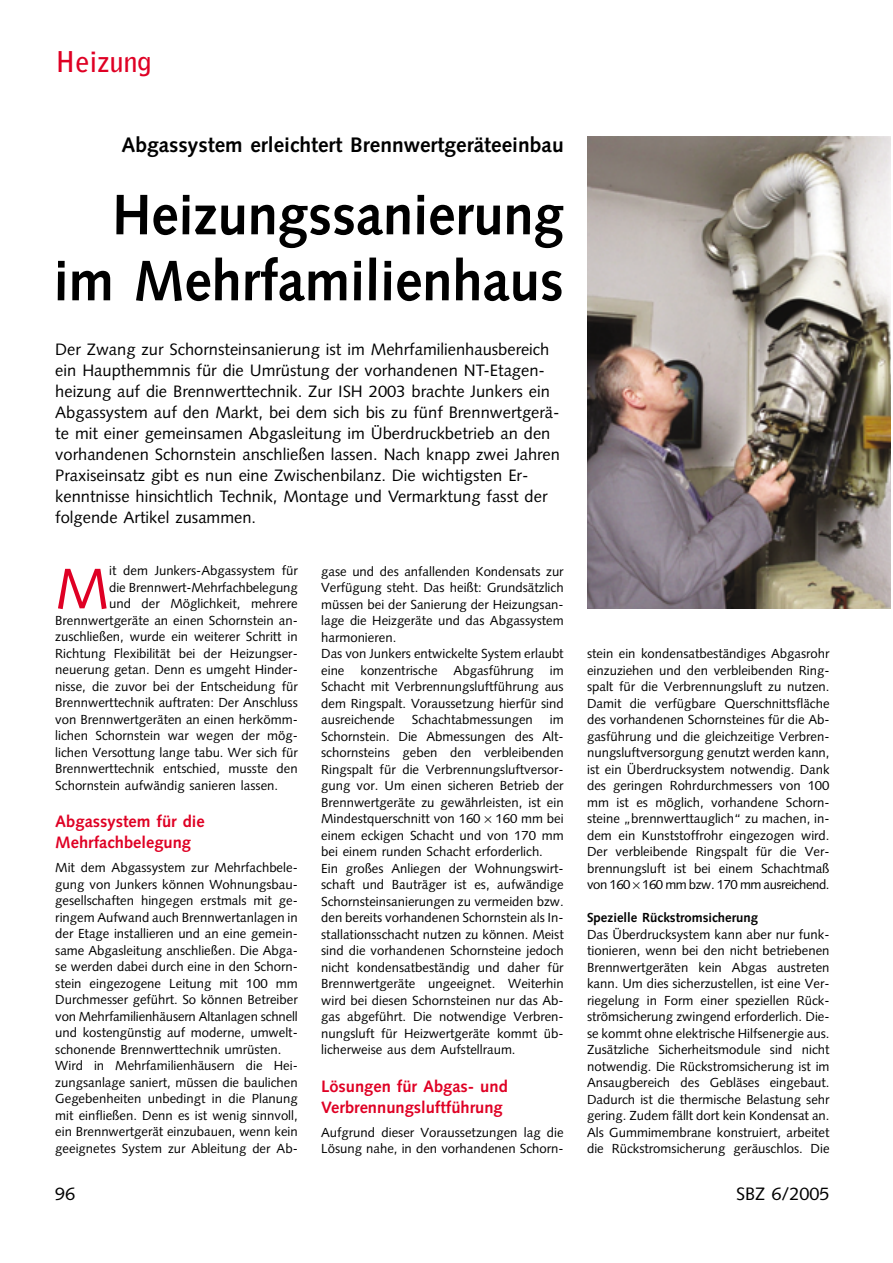
<style>
.page{position:relative;width:893px;height:1263px;background:#fff}
.page>*{position:absolute;margin:0;border:0;box-sizing:border-box;transform-origin:0 0}
.t1{font:57.15px "Syntax";color:#df0024}
.t2{font:700 57px/66px "Syntax";color:#000;text-align:right;scale:.95 1}
.t3{font:700 28.5px "Bell Gothic";letter-spacing:-.01em;color:#df0024}
.t4{font:700 21px "Syntax";color:#000}
.t5{font:18px "Syntax";color:#000}
.t6{font:16.5px/21px "Syntax";color:#000}
.t7{font:700 16.5px/21px "Syntax";color:#df0024}
.t8{font:13.2px/16.5px "Syntax";color:#000}
.t9{font:700 13.2px "Syntax";color:#000}
</style>
<div class="page">
<img style="left:587px;top:137px;width:303px;height:472px">
<h3 class="t3" style="left:55px;top:51px;width:98px">Heizung</h3>
<h3 class="t4" style="left:121px;top:136px;width:444px">Abgassystem erleichtert Brennwertgeräteeinbau</h3>
<h2 class="t2" style="left:54px;top:187px;width:538px">Heizungssanierung im Mehrfamilienhaus</h2>
<p class="t6" style="left:55px;top:341px;width:506px">Der Zwang zur Schornsteinsanierung ist im Mehrfamilienhausbereich ein Haupthemmnis für die Umrüstung der vorhandenen NT-Etagen&shy;heizung auf die Brennwerttechnik. Zur ISH 2003 brachte Junkers ein Abgassystem auf den Markt, bei dem sich bis zu fünf Brennwertgerä&shy;te mit einer gemeinsamen Abgasleitung im Überdruckbetrieb an den vorhandenen Schornstein anschließen lassen. Nach knapp zwei Jahren Praxiseinsatz gibt es nun eine Zwischenbilanz. Die wichtigsten Er&shy;kenntnisse hinsichtlich Technik, Montage und Vermarktung fasst der folgende Artikel zusammen.</p>
<h1 class="t1" style="left:55px;top:565px;width:55px">M</h1>
<p class="t8" style="left:109px;top:564px;width:190px">it dem Junkers-Abgassystem für</p>
<p class="t8" style="left:109px;top:580px;width:190px">die Brennwert-Mehrfachbelegung</p>
<p class="t8" style="left:109px;top:597px;width:190px">und der Möglichkeit, mehrere</p>
<p class="t8" style="left:55px;top:613px;width:244px">Brennwertgeräte an einen Schornstein an-</p>
<p class="t8" style="left:55px;top:630px;width:244px">zuschließen, wurde ein weiterer Schritt in</p>
<p class="t8" style="left:55px;top:646px;width:244px">Richtung Flexibilität bei der Heizungser-</p>
<p class="t8" style="left:55px;top:663px;width:244px">neuerung getan. Denn es umgeht Hinder-</p>
<p class="t8" style="left:55px;top:679px;width:244px">nisse, die zuvor bei der Entscheidung für</p>
<p class="t8" style="left:55px;top:696px;width:244px">Brennwerttechnik auftraten: Der Anschluss</p>
<p class="t8" style="left:55px;top:712px;width:244px">von Brennwertgeräten an einen herkömm-</p>
<p class="t8" style="left:55px;top:729px;width:244px">lichen Schornstein war wegen der mög-</p>
<p class="t8" style="left:55px;top:745px;width:244px">lichen Versottung lange tabu. Wer sich für</p>
<p class="t8" style="left:55px;top:762px;width:244px">Brennwerttechnik entschied, musste den</p>
<p class="t8" style="left:55px;top:778px;width:224px">Schornstein aufwändig sanieren lassen.</p>
<p class="t7" style="left:55px;top:813px;width:151px">Abgassystem für die<br>Mehrfachbelegung</p>
<p class="t8" style="left:55px;top:861px;width:244px">Mit dem Abgassystem zur Mehrfachbele&shy;gung von Junkers können Wohnungsbau&shy;gesellschaften hingegen erstmals mit ge&shy;ringem Aufwand auch Brennwertanlagen in der Etage installieren und an eine gemein&shy;same Abgasleitung anschließen. Die Abga&shy;se werden dabei durch eine in den Schorn&shy;stein eingezogene Leitung mit 100 mm Durchmesser geführt. So können Betreiber von Mehrfamilienhäusern Altanlagen schnell und kostengünstig auf moderne, umwelt&shy;schonende Brennwerttechnik umrüsten.<br>Wird in Mehrfamilienhäusern die Hei&shy;zungsanlage saniert, müssen die baulichen Gegebenheiten unbedingt in die Planung mit einfließen. Denn es ist wenig sinnvoll, ein Brennwertgerät einzubauen, wenn kein geeignetes System zur Ableitung der Ab-</p>
<p class="t8" style="left:321px;top:564px;width:244px">gase und des anfallenden Kondensats zur Verfügung steht. Das heißt: Grundsätzlich müssen bei der Sanierung der Heizungsan&shy;lage die Heizgeräte und das Abgassystem harmonieren.<br>Das von Junkers entwickelte System erlaubt eine konzentrische Abgasführung im Schacht mit Verbrennungsluftführung aus dem Ringspalt. Voraussetzung hierfür sind ausreichende</p>
<p class="t8" style="left:412px;top:713px;width:123px">Schachtabmessungen</p>
<p class="t8" style="left:321px;top:713px;width:244px;text-indent:228px">im Schornstein. Die Abmessungen des Alt&shy;schornsteins geben den verbleibenden Ringspalt für die Verbrennungsluftversor&shy;gung vor. Um einen sicheren Betrieb der Brennwertgeräte zu gewährleisten, ist ein Mindestquerschnitt von 160 160 mm bei einem eckigen Schacht und von 170 mm bei einem runden Schacht erforderlich.<br>Ein großes Anliegen der Wohnungswirt&shy;schaft und Bauträger ist es, aufwändige Schornsteinsanierungen zu vermeiden bzw. den bereits vorhandenen Schornstein als In&shy;stallationsschacht nutzen zu können. Meist sind die vorhandenen Schornsteine jedoch nicht kondensatbeständig und daher für Brennwertgeräte ungeeignet. Weiterhin wird bei diesen Schornsteinen nur das Ab&shy;gas abgeführt. Die notwendige Verbren&shy;nungsluft für Heizwertgeräte kommt üb&shy;licherweise aus dem Aufstellraum.</p>
<p class="t7" style="left:321px;top:1077px;width:188px">Lösungen für Abgas- und<br>Verbrennungsluftführung</p>
<p class="t8" style="left:321px;top:1125px;width:244px">Aufgrund dieser Voraussetzungen lag die<br>Lösung nahe, in den vorhandenen Schorn-</p>
<p class="t8" style="left:587px;top:647px;width:244px;text-align:justify">stein ein kondensatbeständiges Abgasrohr einzuziehen und den verbleibenden Ring&shy;spalt für die Verbrennungsluft zu nutzen.<br>Damit die verfügbare Querschnittsfläche des vorhandenen Schornsteines für die Ab&shy;gasführung und die gleichzeitige Verbren&shy;nungsluftversorgung genutzt werden kann, ist ein Überdrucksystem notwendig. Dank des geringen Rohrdurchmessers von 100 mm ist es möglich, vorhandene Schorn&shy;steine „brennwerttauglich“ zu machen, in&shy;dem ein Kunststoffrohr eingezogen wird.<br>Der verbleibende Ringspalt für die Ver&shy;brennungsluft ist bei einem Schachtmaß von 160 160 mm bzw. 170 mm ausreichend.</p>
<p class="t9" style="left:587px;top:912px;width:172px">Spezielle Rückstromsicherung</p>
<p class="t8" style="left:587px;top:927px;width:244px;text-align:justify">Das Überdrucksystem kann aber nur funk&shy;tionieren, wenn bei den nicht betriebenen Brennwertgeräten kein Abgas austreten kann. Um dies sicherzustellen, ist eine Ver&shy;riegelung in Form einer speziellen Rück&shy;strömsicherung zwingend erforderlich. Die&shy;se kommt ohne elektrische Hilfsenergie aus.<br>Zusätzliche Sicherheitsmodule sind nicht notwendig. Die Rückstromsicherung ist im Ansaugbereich des Gebläses eingebaut.<br>Dadurch ist die thermische Belastung sehr gering. Zudem fällt dort kein Kondensat an.<br>Als Gummimembrane konstruiert, arbeitet die Rückstromsicherung geräuschlos. Die</p>
<h3 class="t5" style="left:55px;top:1186px;width:22px">96</h3>
<h3 class="t5" style="left:736px;top:1186px;width:95px">SBZ 6/2005</h3>
</div>
